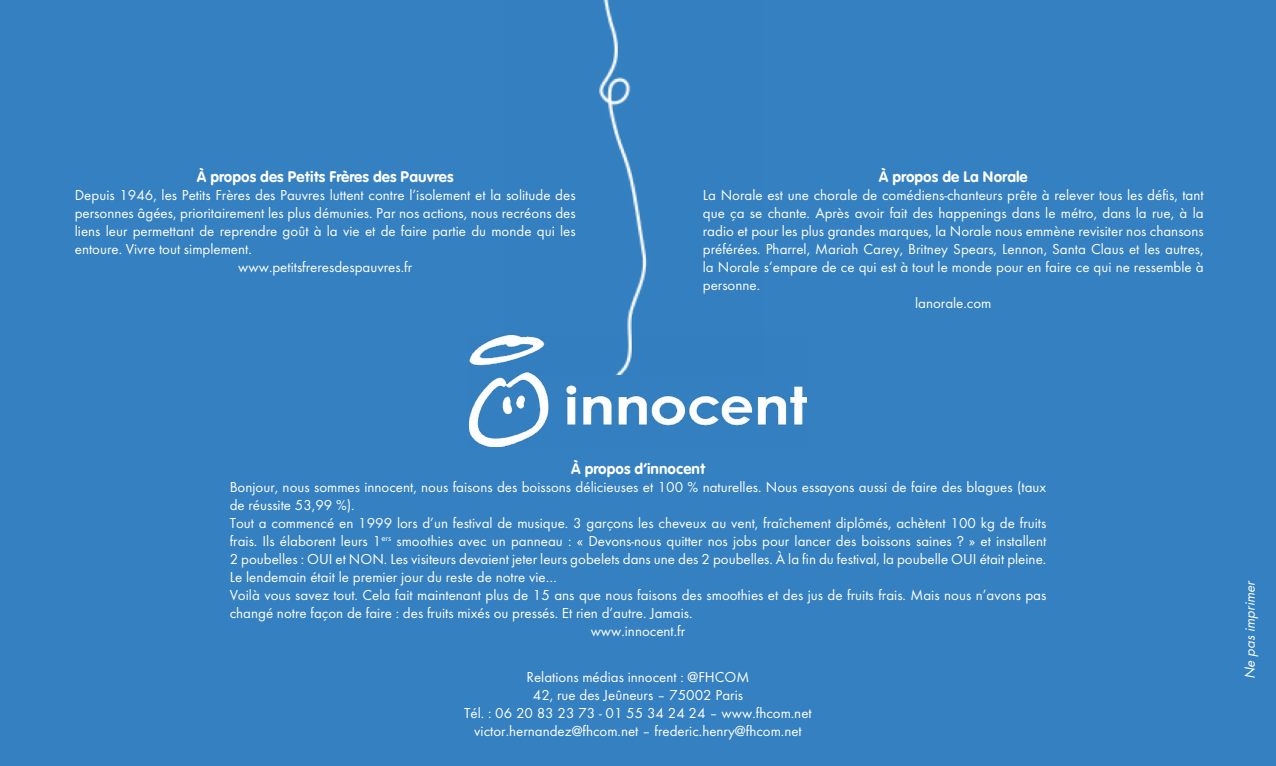
<style>
.page{position:relative;width:1276px;height:766px;background:#fff}
.page>*{position:absolute;margin:0;border:0;box-sizing:border-box;transform-origin:0 0}
.t1{font:15px/18px "innocentbook";color:#fff;text-align:center}
.t2{font:700 15px "innocentheadline";color:#fff}
.t3{font:italic 15px "innocentbook";color:#fff}
</style>
<div class="page">
<div style="left:0;top:0;width:1276px;height:765px;background:#3480c0"></div>
<img style="left:470px;top:335px;width:336px;height:111px">
<img style="left:505px;top:0;width:256px;height:374px">
<p class="t2" style="left:197px;top:168px;width:258px">À propos des Petits Frères des Pauvres</p>
<p class="t1" style="left:75px;top:186px;width:502px">Depuis 1946, les Petits Frères des Pauvres luttent contre l’isolement et la solitude des</p>
<p class="t1" style="left:75px;top:204px;width:502px">personnes âgées, prioritairement les plus démunies. Par nos actions, nous recréons des</p>
<p class="t1" style="left:75px;top:222px;width:502px">liens leur permettant de reprendre goût à la vie et de faire partie du monde qui les</p>
<p class="t1" style="left:75px;top:240px;width:178px">entoure. Vivre tout simplement.</p>
<p class="t1" style="left:238px;top:258px;width:175px">www.petitsfreresdespauvres.fr</p>
<p class="t2" style="left:878px;top:168px;width:150px">À propos de La Norale</p>
<p class="t1" style="left:703px;top:186px;width:502px">La Norale est une chorale de comédiens-chanteurs prête à relever tous les défis, tant</p>
<p class="t1" style="left:703px;top:204px;width:502px">que ça se chante. Après avoir fait des happenings dans le métro, dans la rue, à la</p>
<p class="t1" style="left:703px;top:222px;width:502px">radio et pour les plus grandes marques, la Norale nous emmène revisiter nos chansons</p>
<p class="t1" style="left:703px;top:240px;width:502px">préférées. Pharrel, Mariah Carey, Britney Spears, Lennon, Santa Claus et les autres,</p>
<p class="t1" style="left:703px;top:258px;width:502px">la Norale s’empare de ce qui est à tout le monde pour en faire ce qui ne ressemble à</p>
<p class="t1" style="left:703px;top:276px;width:59px">personne.</p>
<p class="t1" style="left:915px;top:294px;width:78px">lanorale.com</p>
<p class="t2" style="left:571px;top:460px;width:135px">À propos d’innocent</p>
<p class="t1" style="left:230px;top:478px;width:818px">Bonjour, nous sommes innocent, nous faisons des boissons délicieuses et 100 % naturelles. Nous essayons aussi de faire des blagues (taux</p>
<p class="t1" style="left:230px;top:496px;width:126px">de réussite 53,99 %).</p>
<p class="t1" style="left:230px;top:514px;width:818px">Tout a commencé en 1999 lors d’un festival de musique. 3 garçons les cheveux au vent, fraîchement diplômés, achètent 100 kg de fruits</p>
<p class="t1" style="left:230px;top:532px;width:818px">frais. Ils élaborent leurs 1<sup>ers</sup> smoothies avec un panneau : « Devons-nous quitter nos jobs pour lancer des boissons saines ? » et installent</p>
<p class="t1" style="left:230px;top:550px;width:818px">2 poubelles : OUI et NON. Les visiteurs devaient jeter leurs gobelets dans une des 2 poubelles. À la fin du festival, la poubelle OUI était pleine.</p>
<p class="t1" style="left:230px;top:568px;width:329px">Le lendemain était le premier jour du reste de notre vie…</p>
<p class="t1" style="left:230px;top:586px;width:818px">Voilà vous savez tout. Cela fait maintenant plus de 15 ans que nous faisons des smoothies et des jus de fruits frais. Mais nous n’avons pas</p>
<p class="t1" style="left:230px;top:604px;width:464px">changé notre façon de faire : des fruits mixés ou pressés. Et rien d’autre. Jamais.</p>
<p class="t1" style="left:591px;top:622px;width:96px">www.innocent.fr</p>
<p class="t1" style="left:464px;top:667px;width:349px">Relations médias innocent : @FHCOM<br>42, rue des Jeûneurs – 75002 Paris<br>Tél. : 06 20 83 23 73 - 01 55 34 24 24 – www.fhcom.net victor.hernandez@fhcom.net – frederic.henry@fhcom.net</p>
<p class="t3" style="left:1241px;top:679px;width:102px;rotate:-90deg">Ne pasimprimer</p>
</div>
